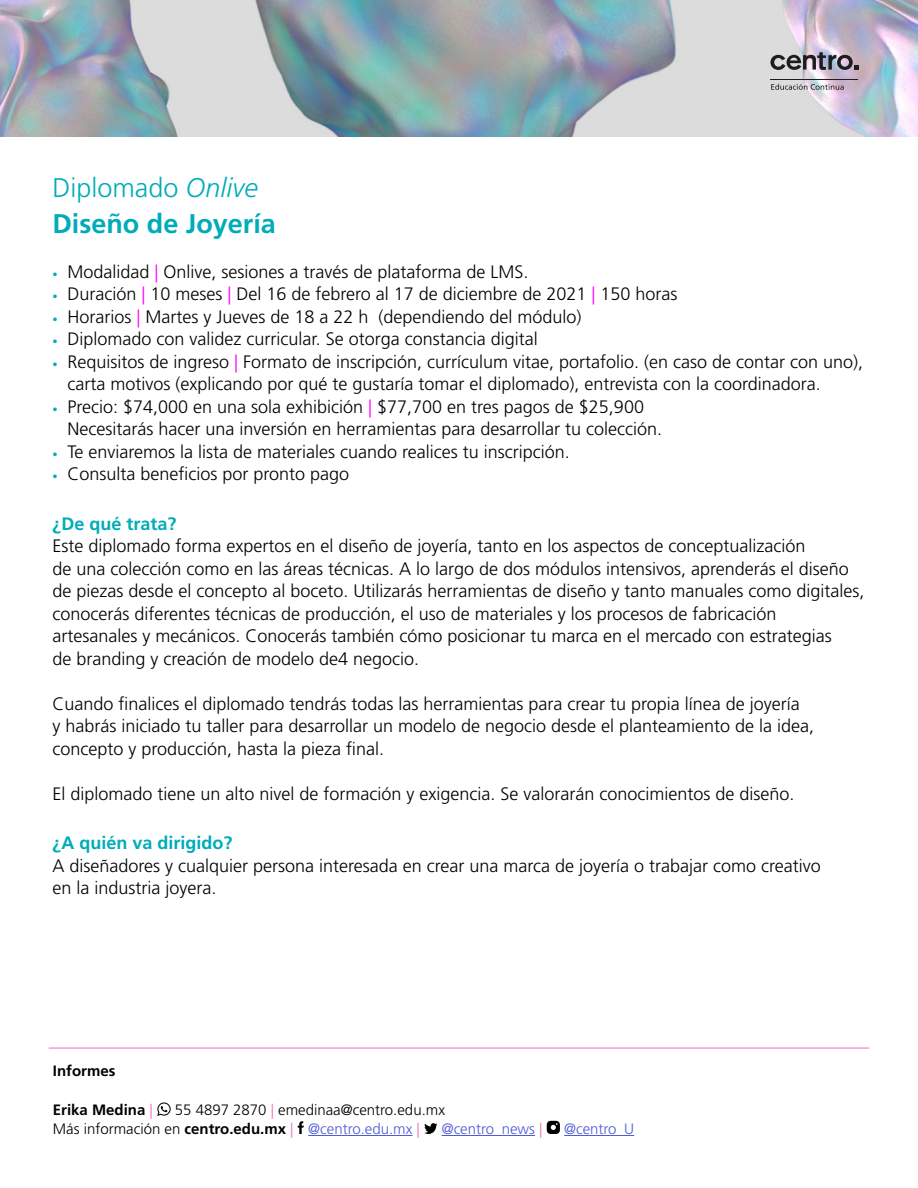
<style>
.page{position:relative;width:918px;height:1188px;background:#fff}
.page>*{position:absolute;margin:0;border:0;box-sizing:border-box;transform-origin:0 0}
.t1{font:300 27px "Frutiger";color:#00acb9}
.t2{font:700 27px "Frutiger";color:#00acb9}
.t3{font:300 18px "Frutiger";color:#000}
.t4{font:700 18px "Frutiger";color:#00acb9}
.t5{font:300 15px/19.5px "Frutiger";color:#000}
.t6{font:300 15px "Frutiger";color:#4f5cd6}
.t7{font:700 15px "Frutiger";color:#000}
.s1{font-style:italic}
.s2{font-size:10.5px;color:#00acb9}
.s3{color:#f0f}
.s4{font-weight:300;color:#f56cb5}
.s5{color:#f56cb5}
.s6{font-weight:700}
.s7{color:#4f5cd6}
</style>
<div class="page">
<hr style="left:49px;top:1048px;width:820px;height:1px;background:#f56cb5">
<hr style="left:308px;top:1135px;width:104px;height:1px;background:#4f5cd6">
<hr style="left:442px;top:1135px;width:93px;height:1px;background:#4f5cd6">
<hr style="left:564px;top:1135px;width:70px;height:1px;background:#4f5cd6">
<svg style="left:157px;top:1102px;width:14px;height:14px"></svg>
<svg style="left:298px;top:1121px;width:6px;height:13px"></svg>
<svg style="left:424px;top:1123px;width:14px;height:11px"></svg>
<div style="left:547px;top:1121px;width:13px;height:13px;background:#000;border-radius:4px"></div>
<svg style="left:551px;top:1123px;width:7px;height:7px"></svg>
<img style="left:0;top:0;width:918px;height:136px">
<svg style="left:771px;top:84px;width:73px;height:6px"></svg>
<hr style="left:770px;top:80px;width:88px;height:1px;background:#1e1e1e">
<svg style="left:770px;top:52px;width:88px;height:18px;background:#88848c"></svg>
<p class="t1" style="left:52px;top:172px;width:207px">Diplomado <span class="s1">Onlive</span></p>
<p class="t2" style="left:52px;top:207px;width:225px">Diseño de Joyería</p>
<p class="t3" style="left:52px;top:261px;width:478px"><span class="s2">•</span> Modalidad <span class="s3">|</span> Onlive, sesiones a través de plataforma de LMS.</p>
<p class="t3" style="left:52px;top:284px;width:627px"><span class="s2">•</span> Duración <span class="s3">|</span> 10 meses <span class="s3">|</span> Del 16 de febrero al 17 de diciembre de 2021 <span class="s3">|</span> 150 horas</p>
<p class="t3" style="left:52px;top:306px;width:531px"><span class="s2">•</span> Horarios <span class="s3">|</span> Martes y Jueves de 18 a 22 h (dependiendo del módulo)</p>
<p class="t3" style="left:52px;top:329px;width:487px"><span class="s2">•</span> Diplomado con validez curricular. Se otorga constancia digital</p>
<p class="t3" style="left:52px;top:351px;width:812px"><span class="s2">•</span> Requisitos de ingreso <span class="s3">|</span> Formato de inscripción, currículum vitae, portafolio. (en caso de contar con uno),</p>
<p class="t3" style="left:67px;top:374px;width:755px">carta motivos (explicando por qué te gustaría tomar el diplomado), entrevista con la coordinadora.</p>
<p class="t3" style="left:52px;top:396px;width:593px"><span class="s2">•</span> Precio: $74,000 en una sola exhibición <span class="s3">|</span> $77,700 en tres pagos de $25,900</p>
<p class="t3" style="left:67px;top:419px;width:596px">Necesitarás hacer una inversión en herramientas para desarrollar tu colección.</p>
<p class="t3" style="left:52px;top:441px;width:519px"><span class="s2">•</span> Te enviaremos la lista de materiales cuando realices tu inscripción.</p>
<p class="t3" style="left:52px;top:464px;width:298px"><span class="s2">•</span> Consulta beneficios por pronto pago</p>
<p class="t4" style="left:52px;top:513px;width:126px">¿De qué trata?</p>
<p class="t3" style="left:52px;top:536px;width:755px">Este diplomado forma expertos en el diseño de joyería, tanto en los aspectos de conceptualización</p>
<p class="t3" style="left:52px;top:558px;width:798px">de una colección como en las áreas técnicas. A lo largo de dos módulos intensivos, aprenderás el diseño</p>
<p class="t3" style="left:52px;top:581px;width:814px">de piezas desde el concepto al boceto. Utilizarás herramientas de diseño y tanto manuales como digitales,</p>
<p class="t3" style="left:52px;top:603px;width:726px">conocerás diferentes técnicas de producción, el uso de materiales y los procesos de fabricación</p>
<p class="t3" style="left:52px;top:626px;width:781px">artesanales y mecánicos. Conocerás también cómo posicionar tu marca en el mercado con estrategias</p>
<p class="t3" style="left:52px;top:648px;width:368px">de branding y creación de modelo de4 negocio.</p>
<p class="t3" style="left:52px;top:693px;width:749px">Cuando finalices el diplomado tendrás todas las herramientas para crear tu propia línea de joyería</p>
<p class="t3" style="left:52px;top:716px;width:763px">y habrás iniciado tu taller para desarrollar un modelo de negocio desde el planteamiento de la idea,</p>
<p class="t3" style="left:52px;top:738px;width:333px">concepto y producción, hasta la pieza final.</p>
<p class="t3" style="left:52px;top:783px;width:744px">El diplomado tiene un alto nivel de formación y exigencia. Se valorarán conocimientos de diseño.</p>
<p class="t4" style="left:52px;top:832px;width:182px">¿A quién va dirigido?</p>
<p class="t3" style="left:52px;top:855px;width:770px">A diseñadores y cualquier persona interesada en crear una marca de joyería o trabajar como creativo</p>
<p class="t3" style="left:52px;top:878px;width:166px">en la industria joyera.</p>
<p class="t7" style="left:53px;top:1061px;width:64px">Informes</p>
<p class="t7" style="left:53px;top:1100px;width:102px">Erika Medina <span class="s4">|</span></p>
<p class="t5" style="left:53px;top:1100px;width:394px;text-indent:122px">55 4897 2870 <span class="s5">|</span> emedinaa@centro.edu.mx<br>Más información en <span class="s6">centro.edu.mx</span> <span class="s5">|</span> <span class="s7">@centro.edu.mx</span> <span class="s5">|</span></p>
<p class="t6" style="left:442px;top:1120px;width:102px">@centro_news <span class="s5">|</span></p>
<p class="t6" style="left:564px;top:1120px;width:72px">@centro_U</p>
</div>
